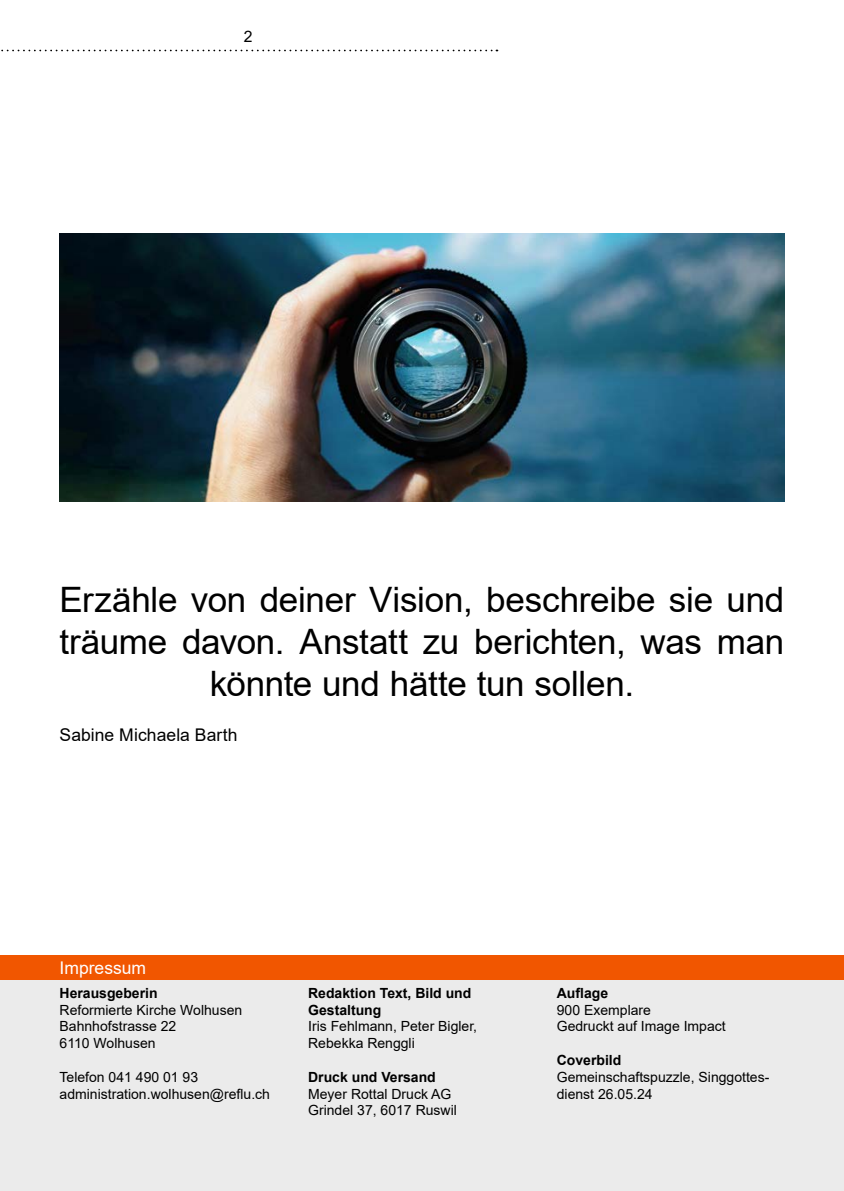
<style>
.page{position:relative;width:844px;height:1191px;background:#fff}
.page>*{position:absolute;margin:0;border:0;box-sizing:border-box;transform-origin:0 0}
.Text{font:35px/42px "Arial";letter-spacing:-.005em;color:#000;text-align:center}
.Text-2{font:17.5px "Arial";letter-spacing:.005em;color:#000}
.t1{font:17.5px "Arial";color:#fff}
.t2{font:15.75px "Arial";color:#000}
.t3{font:14px/16.8px "Arial";color:#000}
.t4{font:700 14px/16.8px "Arial";color:#000}
</style>
<div class="page">
<svg style="left:1px;top:50px;width:496px;height:1px"></svg>
<div style="left:0;top:979px;width:843px;height:212px;background:#ebebeb"></div>
<div style="left:0;top:955px;width:843px;height:25px;background:#f15600"></div>
<img style="left:60px;top:234px;width:724px;height:267px">
<p class="t2" style="left:244px;top:26px;width:10px">2</p>
<p class="Text" style="left:60px;top:578px;width:726px">Erzähle von deiner Vision, beschreibe sie und träume davon. Anstatt zu berichten, was man könnte und hätte tun sollen.</p>
<p class="Text-2" style="left:60px;top:723px;width:180px">Sabine Michaela Barth</p>
<p class="t1" style="left:60px;top:955px;width:88px">Impressum</p>
<p class="t4" style="left:60px;top:984px;width:100px">Herausgeberin</p>
<p class="t3" style="left:60px;top:1001px;width:184px">Reformierte Kirche Wolhusen<br>Bahnhofstrasse 22<br>6110 Wolhusen</p>
<p class="t3" style="left:60px;top:1068px;width:212px">Telefon 041 490 01 93 administration.wolhusen@reflu.ch</p>
<p class="t4" style="left:308px;top:984px;width:165px">Redaktion Text, Bild und<br>Gestaltung</p>
<p class="t3" style="left:308px;top:1018px;width:170px">Iris Fehlmann, Peter Bigler,<br>Rebekka Renggli</p>
<p class="t4" style="left:308px;top:1068px;width:129px">Druck und Versand</p>
<p class="t3" style="left:308px;top:1085px;width:145px">Meyer Rottal Druck AG</p>
<p class="t3" style="left:308px;top:1102px;width:150px">Grindel 37, 6017 Ruswil</p>
<p class="t4" style="left:556px;top:984px;width:53px">Auflage</p>
<p class="t3" style="left:556px;top:1001px;width:96px">900 Exemplare</p>
<p class="t3" style="left:556px;top:1018px;width:170px">Gedruckt auf Image Impact</p>
<p class="t4" style="left:556px;top:1051px;width:66px">Coverbild</p>
<p class="t3" style="left:556px;top:1068px;width:214px">Gemeinschaftspuzzle, Singgottes&shy;dienst 26.05.24</p>
</div>
